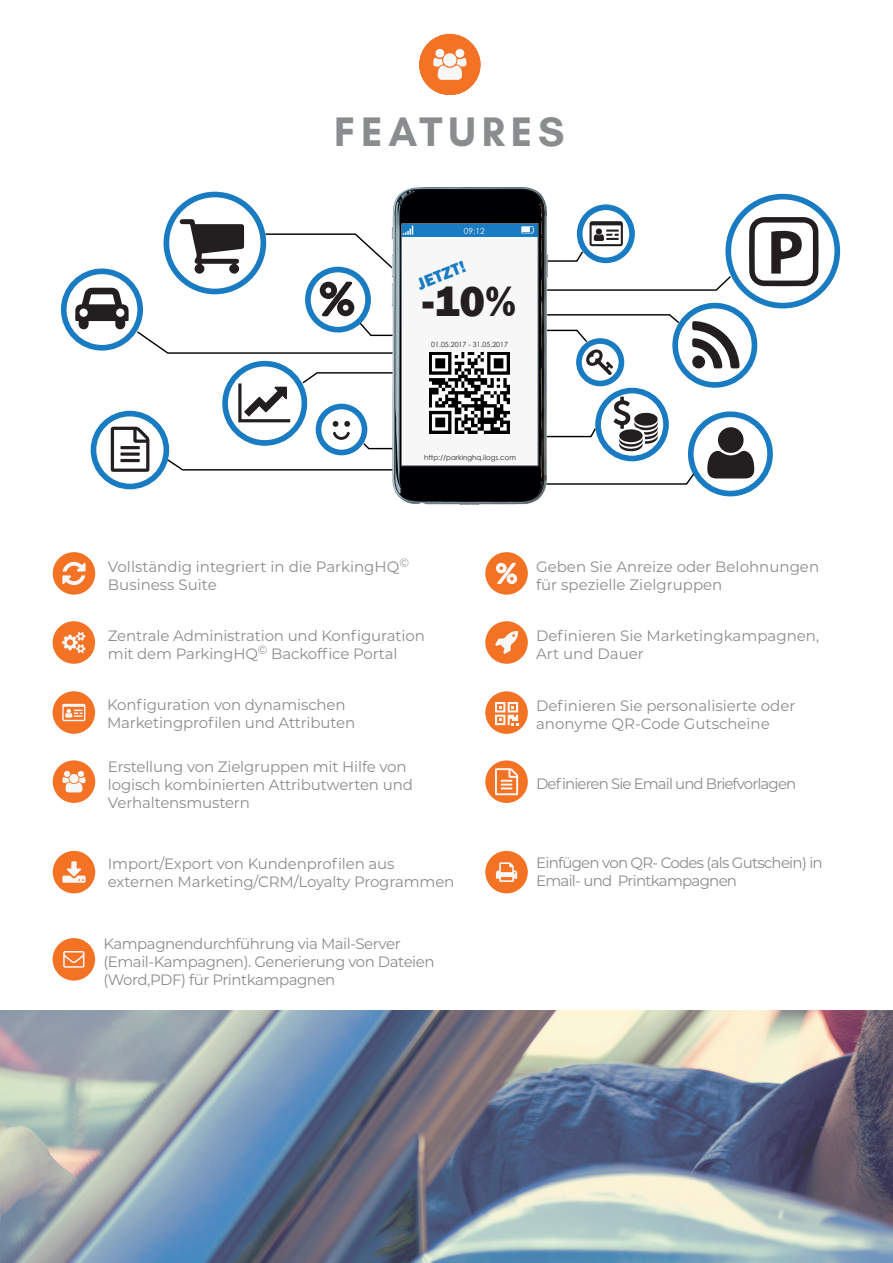
<style>
.page{position:relative;width:893px;height:1263px;background:#fff}
.page>*{position:absolute;margin:0;border:0;box-sizing:border-box;transform-origin:0 0}
.t1{font:800 43.8px "Franklin Gothic";color:#231f20}
.t2{font:700 42px "Glacial Indifference";letter-spacing:.14em;color:#8a8d8e}
.t3{font:800 16.95px "Franklin Gothic";color:#197bc1}
.t4{font:15px "Montserrat";letter-spacing:-.01em;color:#8a8d8e}
.t5{font:15px/18px "Montserrat";letter-spacing:-.03em;color:#8a8d8e}
.t6{font:15px/18px "Montserrat";letter-spacing:-.05em;color:#8a8d8e}
.t7{font:15px "Montserrat";letter-spacing:-.06em;color:#8a8d8e}
.t8{font:8.4px "Century Gothic";color:#f7f7f8}
.t9{font:7.05px "Century Gothic";color:#231f20}
</style>
<div class="page">
<svg style="left:728px;top:197px;width:109px;height:109px"></svg>
<div style="left:725px;top:194px;width:115px;height:114px;border:6px solid #197bc1;border-radius:50%"></div>
<svg style="left:64px;top:271px;width:76px;height:77px"></svg>
<div style="left:61px;top:268px;width:82px;height:83px;border:6px solid #197bc1;border-radius:50%"></div>
<svg style="left:75px;top:196px;width:743px;height:297px"></svg>
<img style="left:0;top:1010px;width:893px;height:253px">
<img style="left:360px;top:187px;width:213px;height:318px">
<div style="left:485px;top:552px;width:43px;height:43px;background:#f37224;border-radius:50%"></div>
<svg style="left:496px;top:563px;width:21px;height:21px"></svg>
<div style="left:53px;top:621px;width:42px;height:43px;background:#f37224;border-radius:50%"></div>
<svg style="left:62px;top:632px;width:23px;height:21px"></svg>
<div style="left:485px;top:851px;width:43px;height:42px;background:#f37224;border-radius:50%"></div>
<svg style="left:496px;top:862px;width:21px;height:20px"></svg>
<div style="left:53px;top:938px;width:42px;height:42px;background:#f37224;border-radius:50%"></div>
<svg style="left:63px;top:951px;width:21px;height:17px"></svg>
<div style="left:485px;top:691px;width:43px;height:43px;background:#f37224;border-radius:50%"></div>
<svg style="left:495px;top:702px;width:23px;height:23px"></svg>
<div style="left:485px;top:621px;width:43px;height:43px;background:#f37224;border-radius:50%"></div>
<svg style="left:495px;top:631px;width:23px;height:23px"></svg>
<div style="left:485px;top:760px;width:43px;height:43px;background:#f37224;border-radius:50%"></div>
<svg style="left:495px;top:768px;width:23px;height:27px"></svg>
<div style="left:53px;top:691px;width:42px;height:43px;background:#f37224;border-radius:50%"></div>
<svg style="left:62px;top:704px;width:23px;height:17px"></svg>
<div style="left:53px;top:851px;width:42px;height:42px;background:#f37224;border-radius:50%"></div>
<svg style="left:62px;top:861px;width:24px;height:22px"></svg>
<div style="left:53px;top:552px;width:42px;height:43px;background:#f37224;border-radius:50%"></div>
<svg style="left:62px;top:561px;width:24px;height:24px"></svg>
<div style="left:53px;top:760px;width:42px;height:43px;background:#f37224;border-radius:50%"></div>
<svg style="left:62px;top:771px;width:24px;height:21px"></svg>
<div style="left:419px;top:34px;width:61px;height:61px;background:#f37224;border-radius:50%"></div>
<svg style="left:428px;top:48px;width:39px;height:39px"></svg>
<div style="left:455px;top:49px;width:9px;height:9px;background:#f7f7f8;border-radius:50%"></div>
<div style="left:435px;top:49px;width:9px;height:9px;background:#f7f7f8;border-radius:50%"></div>
<p class="t2" style="left:334px;top:105px;width:232px">FEATURES</p>
<p class="t8" style="left:464px;top:225px;width:22px">09:12</p>
<p class="t3" style="left:414px;top:274px;width:52px;rotate:-21deg">JETZT!</p>
<p class="t1" style="left:422px;top:273px;width:96px">-10%</p>
<p class="t9" style="left:431px;top:340px;width:78px">01.05.2017 - 31.05.2017</p>
<p class="t9" style="left:424px;top:452px;width:93px">http://parkinghq.ilogs.com</p>
<p class="t4" style="left:108px;top:556px;width:303px">Vollständig integriert in die ParkingHQ<sup>©</sup></p>
<p class="t4" style="left:108px;top:574px;width:110px">Business Suite</p>
<p class="t4" style="left:108px;top:625px;width:318px">Zentrale Administration und Konfiguration</p>
<p class="t4" style="left:108px;top:643px;width:291px">mit dem ParkingHQ<sup>©</sup> Backoffice Portal</p>
<p class="t4" style="left:107px;top:694px;width:240px">Konfiguration von dynamischen</p>
<p class="t4" style="left:107px;top:712px;width:250px">Marketingprofilen und Attributen</p>
<p class="t4" style="left:108px;top:756px;width:300px">Erstellung von Zielgruppen mit Hilfe von</p>
<p class="t4" style="left:108px;top:774px;width:306px">logisch kombinierten Attributwerten und</p>
<p class="t4" style="left:108px;top:792px;width:143px">Verhaltensmustern</p>
<p class="t4" style="left:108px;top:853px;width:288px">Import/Export von Kundenprofilen aus</p>
<p class="t4" style="left:108px;top:871px;width:348px">externen Marketing/CRM/Loyalty Programmen</p>
<p class="t5" style="left:103px;top:934px;width:333px">Kampagnendurchführung via Mail-Server (Email-Kampagnen). Generierung von Dateien (Word,PDF) für Printkampagnen</p>
<p class="t4" style="left:536px;top:556px;width:285px">Geben Sie Anreize oder Belohnungen</p>
<p class="t4" style="left:536px;top:574px;width:188px">für spezielle Zielgruppen</p>
<p class="t4" style="left:536px;top:625px;width:285px">Definieren Sie Marketingkampagnen,</p>
<p class="t4" style="left:536px;top:643px;width:109px">Art und Dauer</p>
<p class="t4" style="left:536px;top:695px;width:261px">Definieren Sie personalisierte oder</p>
<p class="t4" style="left:536px;top:713px;width:235px">anonyme QR-Code Gutscheine</p>
<p class="t7" style="left:536px;top:773px;width:262px">Definieren Sie Email und Briefvorlagen</p>
<p class="t6" style="left:536px;top:853px;width:288px">Einfügen von QR- Codes (als Gutschein) in<br>Email- und Printkampagnen</p>
</div>
